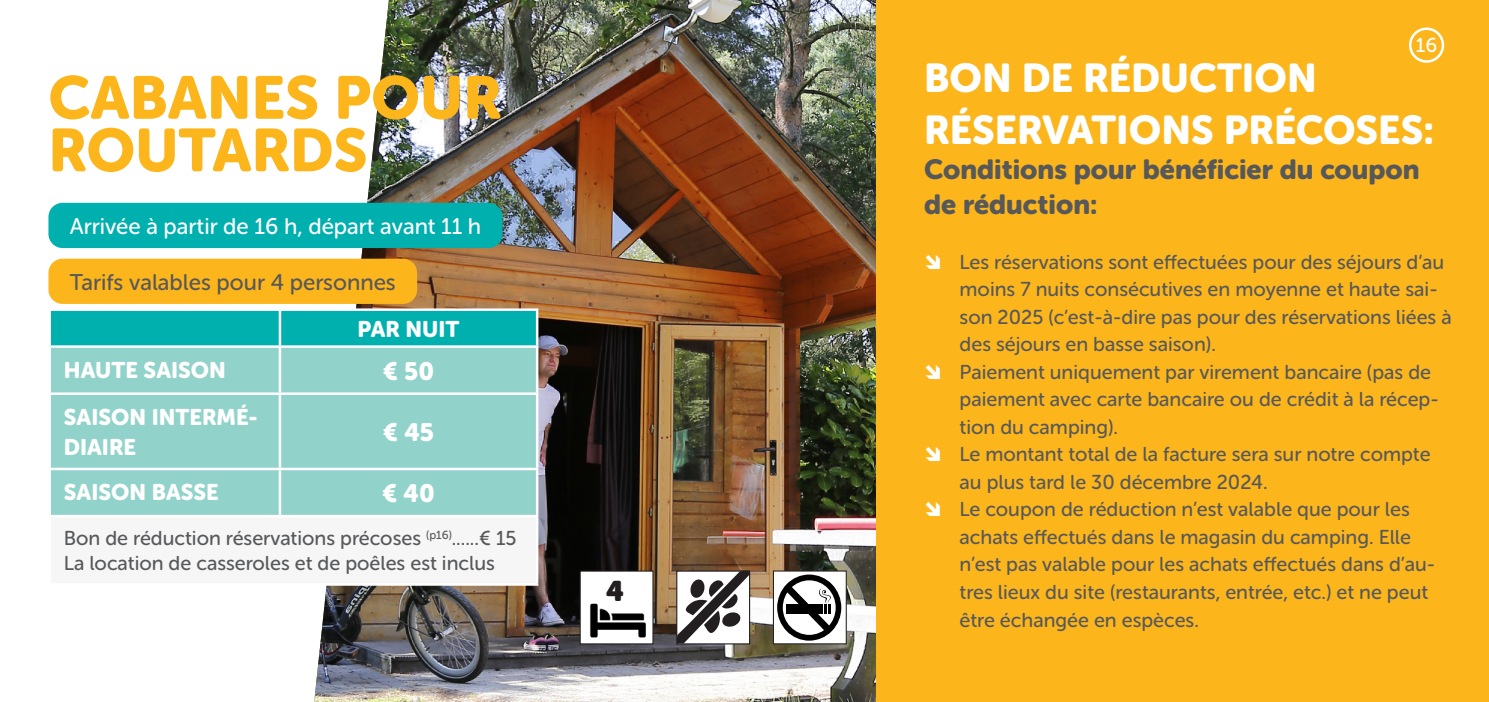
<style>
.page{position:relative;width:1489px;height:702px;background:#fff}
.page>*{position:absolute;margin:0;border:0;box-sizing:border-box;transform-origin:0 0}
.Paragraph_Style_1{font:60px "Museo Sans Rounded 900";color:#fcb61c}
.Paragraph_Style_1-2{font:40px/52.5px "Museo Sans Rounded 900";color:#fff}
.t1{font:28px "Museo Sans Rounded";color:#231f20}
.Paragraph_Style_1-3{font:27.5px/35px "Museo Sans Rounded 900";color:#57585a}
.Paragraph_Style_1-4{font:25px "Museo Sans Rounded 900";color:#fff}
.Paragraph_Style_1-5{font:22.5px "Museo Sans Rounded 900";color:#fff}
.arcering_aankomst{font:22.5px "Museo Sans Rounded 500";color:#fff}
.arcering_geel{font:22.5px "Museo Sans Rounded 500";color:#57585a}
.Paragraph_Style_1-6{font:20px/27.5px "Museo Sans Rounded 500";color:#57585a}
.t2{font:20px "Museo Sans Rounded 500";color:#fff}
</style>
<div class="page">
<img style="left:314px;top:0;width:562px;height:702px">
<div style="left:876px;top:0;width:612px;height:702px;background:#fcb61c"></div>
<div style="left:1408px;top:27px;width:35px;height:36px;border:2px solid #fff;border-radius:50%"></div>
<div style="left:48px;top:203px;width:454px;height:45px;background:#00b0af;border-radius:14px"></div>
<div style="left:48px;top:259px;width:369px;height:45px;background:#fcb61c;border-radius:14px"></div>
<svg style="left:676px;top:570px;width:74px;height:73px"></svg>
<div style="left:579px;top:570px;width:74px;height:74px;background:#fff;border:1px solid #241f21"></div>
<div style="left:773px;top:570px;width:73px;height:74px;background:#fff;border:1px solid #241f21"></div>
<svg style="left:777px;top:574px;width:64px;height:66px"></svg>
<img style="left:588px;top:603px;width:60px;height:41px">
<div style="left:51px;top:311px;width:485px;height:34px;background:#00b0af"></div>
<div style="left:51px;top:348px;width:485px;height:167px;background:#91d3cb"></div>
<div style="left:50px;top:516px;width:487px;height:68px;background:#f6f6f7"></div>
<hr style="left:280px;top:308px;width:258px;height:3px;background:#fff">
<hr style="left:279px;top:311px;width:2px;height:34px;background:#fff">
<hr style="left:536px;top:311px;width:2px;height:34px;background:#fff">
<hr style="left:280px;top:345px;width:258px;height:3px;background:#fff">
<hr style="left:279px;top:348px;width:2px;height:44px;background:#fff">
<hr style="left:536px;top:348px;width:2px;height:44px;background:#fff">
<hr style="left:48px;top:392px;width:232px;height:3px;background:#fff">
<hr style="left:280px;top:392px;width:258px;height:3px;background:#fff">
<hr style="left:279px;top:395px;width:2px;height:72px;background:#fff">
<hr style="left:536px;top:395px;width:2px;height:72px;background:#fff">
<hr style="left:48px;top:467px;width:232px;height:3px;background:#fff">
<hr style="left:280px;top:467px;width:258px;height:3px;background:#fff">
<hr style="left:279px;top:470px;width:2px;height:45px;background:#fff">
<hr style="left:536px;top:470px;width:2px;height:45px;background:#fff">
<hr style="left:48px;top:515px;width:232px;height:2px;background:#fff">
<hr style="left:48px;top:517px;width:3px;height:66px;background:#fff">
<hr style="left:280px;top:515px;width:258px;height:2px;background:#fff">
<hr style="left:536px;top:517px;width:2px;height:66px;background:#fff">
<hr style="left:48px;top:583px;width:232px;height:2px;background:#fff">
<hr style="left:280px;top:583px;width:258px;height:2px;background:#fff">
<p class="Paragraph_Style_1" style="left:48px;top:64px;width:454px">CABANES POUR</p>
<p class="Paragraph_Style_1" style="left:48px;top:116px;width:321px">ROUTARDS</p>
<p class="arcering_aankomst" style="left:70px;top:214px;width:413px">Arrivée à partir de 16 h, départ avant 11 h</p>
<p class="arcering_geel" style="left:70px;top:270px;width:327px">Tarifs valables pour 4 personnes</p>
<p class="Paragraph_Style_1-5" style="left:357px;top:316px;width:103px">PAR NUIT</p>
<p class="Paragraph_Style_1-5" style="left:64px;top:357px;width:163px">HAUTE SAISON</p>
<p class="Paragraph_Style_1-4" style="left:383px;top:356px;width:53px">€ 50</p>
<p class="Paragraph_Style_1-5" style="left:64px;top:404px;width:195px">SAISON INTERMÉ-</p>
<p class="Paragraph_Style_1-5" style="left:64px;top:434px;width:74px">DIAIRE</p>
<p class="Paragraph_Style_1-4" style="left:383px;top:418px;width:53px">€ 45</p>
<p class="Paragraph_Style_1-5" style="left:64px;top:479px;width:156px">SAISON BASSE</p>
<p class="Paragraph_Style_1-4" style="left:382px;top:479px;width:54px">€ 40</p>
<p class="Paragraph_Style_1-6" style="left:64px;top:524px;width:454px">Bon de réduction réservations précoses <sup>(p16)</sup>......€ 15</p>
<p class="Paragraph_Style_1-6" style="left:64px;top:549px;width:432px">La location de casseroles et de poêles est inclus</p>
<p class="t1" style="left:606px;top:574px;width:19px">4</p>
<p class="t2" style="left:1415px;top:34px;width:23px">16</p>
<p class="Paragraph_Style_1-2" style="left:924px;top:52px;width:511px">BON DE RÉDUCTION<br>RÉSERVATIONS PRÉCOSES:</p>
<p class="Paragraph_Style_1-3" style="left:924px;top:152px;width:497px">Conditions pour bénéficier du coupon de réduction:</p>
<p class="Paragraph_Style_1-6" style="left:959px;top:248px;width:493px">Les réservations sont effectuées pour des séjours d’au moins 7 nuits consécutives en moyenne et haute sai&shy;son 2025 (c’est-à-dire pas pour des réservations liées à des séjours en basse saison).</p>
<p class="Paragraph_Style_1-6" style="left:959px;top:358px;width:481px">Paiement uniquement par virement bancaire (pas de paiement avec carte bancaire ou de crédit à la récep&shy;tion du camping).</p>
<p class="Paragraph_Style_1-6" style="left:959px;top:441px;width:472px">Le montant total de la facture sera sur notre compte au plus tard le 30 décembre 2024.</p>
<p class="Paragraph_Style_1-6" style="left:959px;top:496px;width:477px">Le coupon de réduction n’est valable que pour les achats effectués dans le magasin du camping. Elle n’est pas valable pour les achats effectués dans d’au&shy;tres lieux du site (restaurants, entrée, etc.) et ne peut être échangée en espèces.</p>
<p class="Paragraph_Style_1-6" style="left:952px;top:361px;width:338px;line-height:25px;text-indent:-38px">Kortingsbon vroegboeking <sup>(p16)</sup>.....................<br>15</p>
</div>
